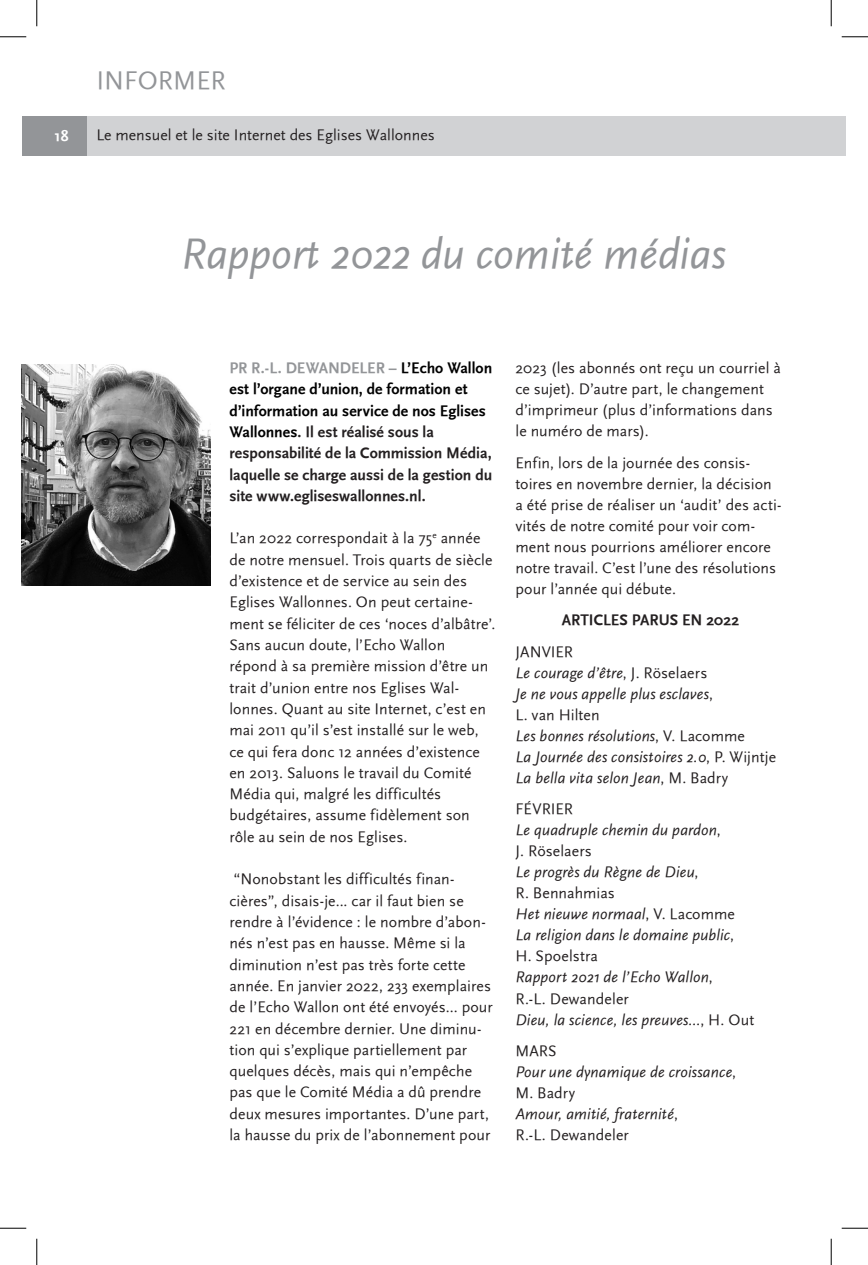
<style>
.page{position:relative;width:868px;height:1265px;background:#fff}
.page>*{position:absolute;margin:0;border:0;box-sizing:border-box;transform-origin:0 0}
.ARTICLE_Titre_1{font:italic 43.75px "Scala Sans";color:#939598}
.HAUT_DE_PAGE_Titre{font:26.25px "Scala Sans";color:#939598}
.ARTICLE_Sous_titre{font:15.75px/21.3px "Scala Sans";letter-spacing:.005em;color:#231f20}
.ARTICLE_Sous_titre-2{font:italic 15.75px "Scala Sans";letter-spacing:.01em;color:#231f20}
.ARTICLE_Chapeau{font:700 15.75px/21.3px "Scala Sans";color:#231f20}
.HAUT_DE_PAGE_Sous-ti{font:15.75px "Scala Sans";color:#231f20}
.ARTICLE_Sous_titre-3{font:700 15.75px "Scala Sans";color:#231f20}
.HAUT_DE_PAGE_Numéro{font:700 15.75px "Scala Sans";color:#fff}
.s1{color:#939598}
.s2{color:#000}
.s3{font-style:normal}
</style>
<div class="page">
<div style="left:37px;top:116px;width:808px;height:40px;background:#d1d2d4"></div>
<div style="left:22px;top:116px;width:64px;height:40px;background:#939598"></div>
<img style="left:22px;top:364px;width:188px;height:221px">
<svg style="left:0;top:36px;width:26px;height:1px"></svg>
<svg style="left:841px;top:36px;width:26px;height:1px"></svg>
<svg style="left:0;top:1227px;width:26px;height:1px"></svg>
<svg style="left:841px;top:1227px;width:26px;height:1px"></svg>
<svg style="left:36px;top:0;width:1px;height:26px"></svg>
<svg style="left:36px;top:1238px;width:1px;height:26px"></svg>
<svg style="left:830px;top:0;width:1px;height:26px"></svg>
<svg style="left:830px;top:1238px;width:1px;height:26px"></svg>
<p class="HAUT_DE_PAGE_Titre" style="left:96px;top:66px;width:131px">INFORMER</p>
<p class="HAUT_DE_PAGE_Numéro" style="left:55px;top:127px;width:16px">18</p>
<p class="HAUT_DE_PAGE_Sous-ti" style="left:96px;top:126px;width:340px">Le mensuel et le site Internet des Eglises Wallonnes</p>
<p class="ARTICLE_Titre_1" style="left:181px;top:230px;width:546px">Rapport 2022 du comité médias</p>
<p class="ARTICLE_Chapeau" style="left:229px;top:357px;width:264px"><span class="s1">PR R.-L. DEWANDELER –</span> <span class="s2">L’Echo Wallon est l’organe d’union, de formation et d’information au service de nos Eglises Wallonnes</span>. Il est réalisé sous la responsabilité de la Commission Média, laquelle se charge aussi de la gestion du site www.egliseswallonnes.nl.</p>
<p class="ARTICLE_Sous_titre" style="left:229px;top:528px;width:267px">L’an 2022 correspondait à la 75<sup>e</sup> année de notre mensuel. Trois quarts de siècle d’existence et de service au sein des Eglises Wallonnes. On peut certaine&shy;ment se féliciter de ces ‘noces d’albâtre’.<br>Sans aucun doute, l’Echo Wallon répond à sa première mission d’être un trait d’union entre nos Eglises Wal&shy;lonnes. Quant au site Internet, c’est en mai 2011 qu’il s’est installé sur le web, ce qui fera donc 12 années d’existence en 2013. Saluons le travail du Comité Média qui, malgré les difficultés budgétaires, assume fidèlement son rôle au sein de nos Eglises.</p>
<p class="ARTICLE_Sous_titre" style="left:229px;top:868px;width:265px">“Nonobstant les difficultés finan&shy;cières”, disais-je... car il faut bien se rendre à l’évidence : le nombre d’abon&shy;nés n’est pas en hausse. Même si la diminution n’est pas très forte cette année. En janvier 2022, 233 exemplaires de l’Echo Wallon ont été envoyés... pour 221 en décembre dernier. Une diminu&shy;tion qui s’explique partiellement par quelques décès, mais qui n’empêche pas que le Comité Média a dû prendre deux mesures importantes. D’une part, la hausse du prix de l’abonnement pour</p>
<p class="ARTICLE_Sous_titre" style="left:515px;top:357px;width:267px">2023 (les abonnés ont reçu un courriel à ce sujet). D’autre part, le changement d’imprimeur (plus d’informations dans le numéro de mars).</p>
<p class="ARTICLE_Sous_titre" style="left:515px;top:452px;width:267px">Enfin, lors de la journée des consis&shy;toires en novembre dernier, la décision a été prise de réaliser un ‘audit’ des acti&shy;vités de notre comité pour voir com&shy;ment nous pourrions améliorer encore notre travail. C’est l’une des résolutions pour l’année qui débute.</p>
<p class="ARTICLE_Sous_titre-3" style="left:561px;top:611px;width:179px">ARTICLES PARUS EN 2022</p>
<p class="ARTICLE_Sous_titre" style="left:515px;top:641px;width:59px">JANVIER</p>
<p class="ARTICLE_Sous_titre-2" style="left:515px;top:664px;width:193px">Le courage d’être<span class="s3">, J. Röselaers</span></p>
<p class="ARTICLE_Sous_titre-2" style="left:515px;top:685px;width:199px">Je ne vous appelle plus esclaves<span class="s3">,</span></p>
<p class="ARTICLE_Sous_titre" style="left:515px;top:704px;width:86px">L. van Hilten</p>
<p class="ARTICLE_Sous_titre-2" style="left:515px;top:727px;width:231px">Les bonnes résolutions<span class="s3">, V. Lacomme</span></p>
<p class="ARTICLE_Sous_titre-2" style="left:515px;top:748px;width:262px">La Journée des consistoires 2.0<span class="s3">, P. Wijntje</span></p>
<p class="ARTICLE_Sous_titre-2" style="left:515px;top:769px;width:214px">La bella vita selon Jean<span class="s3">, M. Badry</span></p>
<p class="ARTICLE_Sous_titre" style="left:515px;top:798px;width:59px">FÉVRIER</p>
<p class="ARTICLE_Sous_titre-2" style="left:515px;top:821px;width:207px">Le quadruple chemin du pardon<span class="s3">,</span></p>
<p class="ARTICLE_Sous_titre" style="left:515px;top:840px;width:78px">J. Röselaers</p>
<p class="ARTICLE_Sous_titre-2" style="left:515px;top:863px;width:185px">Le progrès du Règne de Dieu<span class="s3">,</span></p>
<p class="ARTICLE_Sous_titre" style="left:515px;top:882px;width:101px">R. Bennahmias</p>
<p class="ARTICLE_Sous_titre-2" style="left:515px;top:905px;width:221px">Het nieuwe normaal<span class="s3">, V. Lacomme</span></p>
<p class="ARTICLE_Sous_titre-2" style="left:515px;top:926px;width:220px">La religion dans le domaine public<span class="s3">,</span></p>
<p class="ARTICLE_Sous_titre" style="left:515px;top:945px;width:84px">H. Spoelstra</p>
<p class="ARTICLE_Sous_titre-2" style="left:515px;top:968px;width:199px">Rapport 2021 de l’Echo Wallon<span class="s3">,</span></p>
<p class="ARTICLE_Sous_titre" style="left:515px;top:987px;width:115px">R.-L. Dewandeler</p>
<p class="ARTICLE_Sous_titre-2" style="left:515px;top:1010px;width:240px">Dieu, la science, les preuves...<span class="s3">, H. Out</span></p>
<p class="ARTICLE_Sous_titre" style="left:515px;top:1040px;width:43px">MARS</p>
<p class="ARTICLE_Sous_titre-2" style="left:515px;top:1063px;width:222px">Pour une dynamique de croissance<span class="s3">,</span></p>
<p class="ARTICLE_Sous_titre" style="left:515px;top:1082px;width:61px">M. Badry</p>
<p class="ARTICLE_Sous_titre-2" style="left:515px;top:1105px;width:164px">Amour, amitié, fraternité<span class="s3">,</span></p>
<p class="ARTICLE_Sous_titre" style="left:515px;top:1124px;width:115px">R.-L. Dewandeler</p>
</div>
